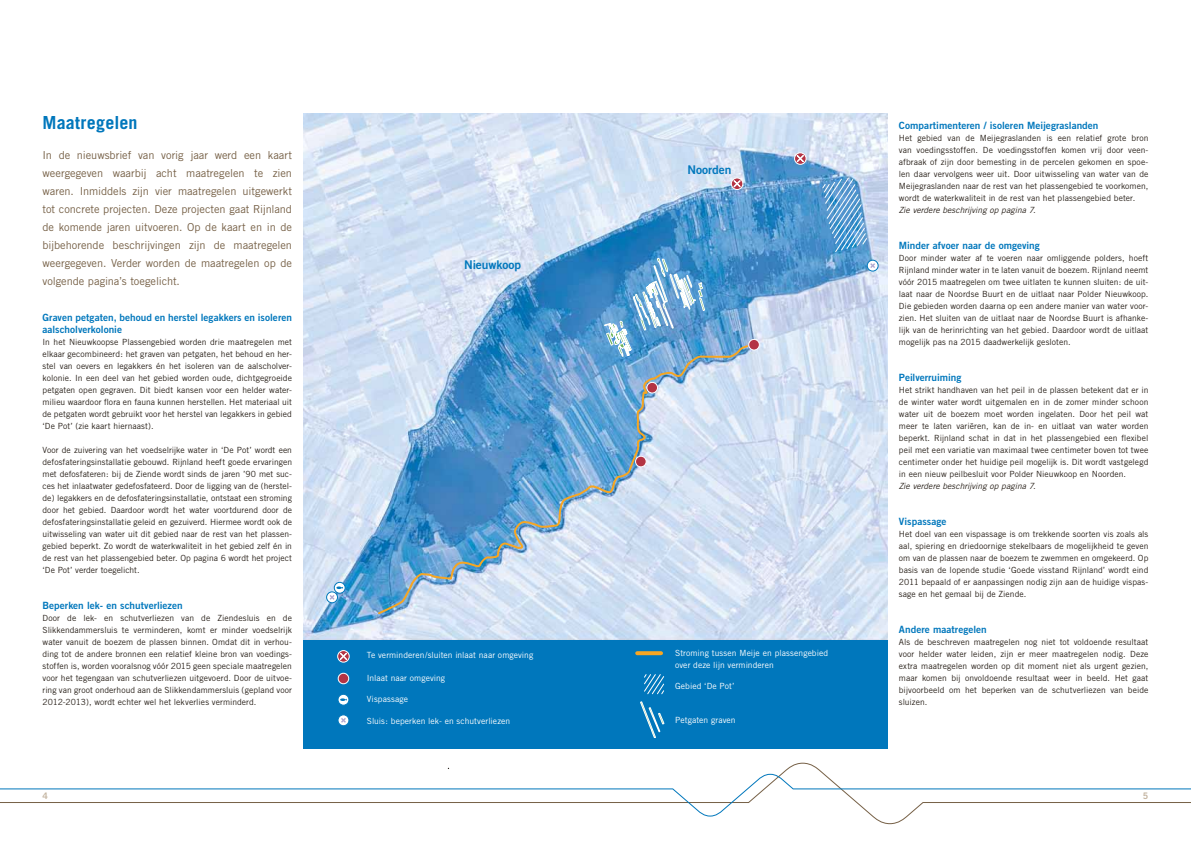
<style>
.page{position:relative;width:1191px;height:842px;background:#fff}
.page>*{position:absolute;margin:0;border:0;box-sizing:border-box;transform-origin:0 0}
.t1{font:700 18px "Trade Gothic";letter-spacing:.01em;color:#0077bc}
.t2{font:12px "Trade Gothic Bold Two";color:#0077bc}
.t3{font:11px/18px "Trade Gothic";letter-spacing:-.005em;color:#766046;text-align:justify}
.t4{font:10px/12px "Trade Gothic Bold Two";letter-spacing:.005em;color:#0077bc}
.t5{font:9px "Trade Gothic Bold Two";color:#c3b4a0}
.t6{font:8.5px/12px "Trade Gothic";letter-spacing:.01em;color:#29211a;text-align:justify}
.t7{font:8.5px/12px "Trade Gothic";letter-spacing:.01em;color:#fff}
.t8{font:italic 8.5px "Trade Gothic";color:#29211a}
</style>
<div class="page">
<svg style="left:0;top:774px;width:1191px;height:42px"></svg>
<img style="left:303px;top:113px;width:584px;height:527px">
<div style="left:303px;top:640px;width:584px;height:108px;background:#0077bc"></div>
<div style="left:748px;top:339px;width:11px;height:11px;background:#b43444;border-radius:50%"></div>
<div style="left:748px;top:339px;width:11px;height:11px;border:1px solid #fff;border-radius:50%"></div>
<svg style="left:604px;top:256px;width:101px;height:88px;background:#69a4d1"></svg>
<div style="left:338px;top:673px;width:11px;height:11px;background:#b43444;border-radius:50%"></div>
<div style="left:338px;top:673px;width:11px;height:11px;border:1px solid #fff;border-radius:50%"></div>
<svg style="left:640px;top:674px;width:25px;height:64px"></svg>
<svg style="left:821px;top:177px;width:47px;height:76px;background:#71a9d6"></svg>
<svg style="left:637px;top:651px;width:24px;height:4px"></svg>
<svg style="left:731px;top:178px;width:12px;height:12px"></svg>
<div style="left:731px;top:178px;width:12px;height:12px;border:1px solid #fff;border-radius:50%"></div>
<svg style="left:733px;top:180px;width:7px;height:7px"></svg>
<svg style="left:794px;top:153px;width:12px;height:11px"></svg>
<div style="left:794px;top:152px;width:12px;height:13px;border:1px solid #fff;border-radius:50%"></div>
<svg style="left:797px;top:155px;width:6px;height:7px"></svg>
<svg style="left:338px;top:650px;width:11px;height:12px"></svg>
<div style="left:337px;top:650px;width:13px;height:12px;border:1px solid #fff;border-radius:50%"></div>
<svg style="left:340px;top:653px;width:7px;height:7px"></svg>
<div style="left:338px;top:715px;width:11px;height:11px;background:#fff;border-radius:50%"></div>
<div style="left:338px;top:715px;width:11px;height:11px;border:1px solid #0077bc;border-radius:50%"></div>
<svg style="left:341px;top:718px;width:5px;height:5px"></svg>
<div style="left:867px;top:260px;width:11px;height:11px;background:#fff;border-radius:50%"></div>
<div style="left:867px;top:260px;width:11px;height:11px;border:1px solid #0077bc;border-radius:50%"></div>
<svg style="left:870px;top:263px;width:5px;height:5px"></svg>
<svg style="left:326px;top:592px;width:11px;height:11px"></svg>
<div style="left:326px;top:592px;width:12px;height:11px;border:1px solid #0077bc;border-radius:50%"></div>
<svg style="left:329px;top:595px;width:5px;height:5px"></svg>
<svg style="left:377px;top:344px;width:372px;height:271px;background:#98bede"></svg>
<div style="left:338px;top:694px;width:11px;height:11px;background:#fff;border-radius:50%"></div>
<div style="left:338px;top:694px;width:11px;height:11px;border:1px solid #0077bc;border-radius:50%"></div>
<svg style="left:340px;top:698px;width:7px;height:3px"></svg>
<div style="left:334px;top:582px;width:11px;height:11px;background:#fff;border-radius:50%"></div>
<div style="left:334px;top:582px;width:11px;height:11px;border:1px solid #0077bc;border-radius:50%"></div>
<svg style="left:336px;top:586px;width:7px;height:3px"></svg>
<h1 class="t1" style="left:43px;top:111px;width:97px">Maatregelen</h1>
<p class="t3" style="left:43px;top:146px;width:251px">In de nieuwsbrief van vorig jaar werd een kaart weergegeven waarbij acht maatregelen te zien waren. Inmiddels zijn vier maatregelen uitgewerkt tot concrete projecten. Deze projecten gaat Rijnland de komende jaren uitvoeren. Op de kaart en in de bijbehorende beschrijvingen zijn de maatregelen weergegeven. Verder worden de maatregelen op de volgende pagina’s toegelicht.</p>
<p class="t4" style="left:43px;top:311px;width:251px">Graven petgaten, behoud en herstel legakkers en isoleren aalscholverkolonie</p>
<p class="t6" style="left:43px;top:336px;width:251px">In het Nieuwkoopse Plassengebied worden drie maatregelen met elkaar gecombineerd: het graven van petgaten, het behoud en her&shy;stel van oevers en legakkers én het isoleren van de aalscholver&shy;kolonie. In een deel van het gebied worden oude, dichtgegroeide petgaten open gegraven. Dit biedt kansen voor een helder water&shy;milieu waardoor flora en fauna kunnen herstellen. Het materiaal uit de petgaten wordt gebruikt voor het herstel van legakkers in gebied ‘De Pot’ (zie kaart hiernaast).</p>
<p class="t6" style="left:43px;top:444px;width:251px">Voor de zuivering van het voedselrijke water in ‘De Pot’ wordt een defosfateringsinstallatie gebouwd. Rijnland heeft goede ervaringen met defosfateren: bij de Ziende wordt sinds de jaren ’90 met suc&shy;ces het inlaatwater gedefosfateerd. Door de ligging van de (herstel&shy;de) legakkers en de defosfateringsinstallatie, ontstaat een stroming door het gebied. Daardoor wordt het water voortdurend door de defosfateringsinstallatie geleid en gezuiverd. Hiermee wordt ook de uitwisseling van water uit dit gebied naar de rest van het plassen&shy;gebied beperkt. Zo wordt de waterkwaliteit in het gebied zelf én in de rest van het plassengebied beter. Op pagina 6 wordt het project ‘De Pot’ verder toegelicht.</p>
<p class="t4" style="left:43px;top:599px;width:142px">Beperken lek- en schutverliezen</p>
<p class="t6" style="left:43px;top:612px;width:251px">Door de lek- en schutverliezen van de Ziendesluis en de Slikkendammersluis te verminderen, komt er minder voedselrijk water vanuit de boezem de plassen binnen. Omdat dit in verhou&shy;ding tot de andere bronnen een relatief kleine bron van voedings&shy;stoffen is, worden vooralsnog vóór 2015 geen speciale maatregelen voor het tegengaan van schutverliezen uitgevoerd. Door de uitvoe&shy;ring van groot onderhoud aan de Slikkendammersluis (gepland voor 2012-2013), wordt echter wel het lekverlies verminderd.</p>
<h2 class="t2" style="left:464px;top:257px;width:58px">Nieuwkoop</h2>
<p class="t7" style="left:367px;top:649px;width:168px">Te verminderen/sluiten inlaat naar omgeving</p>
<p class="t7" style="left:367px;top:672px;width:80px">Inlaat naar omgeving</p>
<p class="t7" style="left:367px;top:693px;width:43px">Vispassage</p>
<p class="t7" style="left:367px;top:715px;width:145px">Sluis: beperken lek- en schutverliezen</p>
<h2 class="t2" style="left:687px;top:162px;width:46px">Noorden</h2>
<p class="t7" style="left:675px;top:647px;width:154px">Stroming tussen Meije en plassengebied over deze lijn verminderen</p>
<p class="t7" style="left:675px;top:680px;width:61px">Gebied ‘De Pot’</p>
<p class="t7" style="left:675px;top:714px;width:62px">Petgaten graven</p>
<p class="t4" style="left:899px;top:119px;width:201px">Compartimenteren / isoleren Meijegraslanden</p>
<p class="t6" style="left:899px;top:132px;width:251px">Het gebied van de Meijegraslanden is een relatief grote bron van voedingsstoffen. De voedingsstoffen komen vrij door veen&shy;afbraak of zijn door bemesting in de percelen gekomen en spoe&shy;len daar vervolgens weer uit. Door uitwisseling van water van de Meijegraslanden naar de rest van het plassengebied te voorkomen, wordt de waterkwaliteit in de rest van het plassengebied beter.</p>
<p class="t8" style="left:899px;top:205px;width:138px">Zie verdere beschrijving op pagina 7.</p>
<p class="t4" style="left:899px;top:239px;width:142px">Minder afvoer naar de omgeving</p>
<p class="t6" style="left:899px;top:252px;width:251px">Door minder water af te voeren naar omliggende polders, hoeft Rijnland minder water in te laten vanuit de boezem. Rijnland neemt vóór 2015 maatregelen om twee uitlaten te kunnen sluiten: de uit&shy;laat naar de Noordse Buurt en de uitlaat naar Polder Nieuwkoop.<br>Die gebieden worden daarna op een andere manier van water voor&shy;zien. Het sluiten van de uitlaat naar de Noordse Buurt is afhanke&shy;lijk van de herinrichting van het gebied. Daardoor wordt de uitlaat mogelijk pas na 2015 daadwerkelijk gesloten.</p>
<p class="t4" style="left:899px;top:371px;width:64px">Peilverruiming</p>
<p class="t6" style="left:899px;top:384px;width:251px">Het strikt handhaven van het peil in de plassen betekent dat er in de winter water wordt uitgemalen en in de zomer minder schoon water uit de boezem moet worden ingelaten. Door het peil wat meer te laten variëren, kan de in- en uitlaat van water worden beperkt. Rijnland schat in dat in het plassengebied een flexibel peil met een variatie van maximaal twee centimeter boven tot twee centimeter onder het huidige peil mogelijk is. Dit wordt vastgelegd in een nieuw peilbesluit voor Polder Nieuwkoop en Noorden.</p>
<p class="t8" style="left:899px;top:481px;width:138px">Zie verdere beschrijving op pagina 7.</p>
<p class="t4" style="left:899px;top:515px;width:49px">Vispassage</p>
<p class="t6" style="left:899px;top:528px;width:251px">Het doel van een vispassage is om trekkende soorten vis zoals als aal, spiering en driedoornige stekelbaars de mogelijkheid te geven om van de plassen naar de boezem te zwemmen en omgekeerd. Op basis van de lopende studie ‘Goede visstand Rijnland’ wordt eind 2011 bepaald of er aanpassingen nodig zijn aan de huidige vispas&shy;sage en het gemaal bij de Ziende.</p>
<p class="t4" style="left:899px;top:623px;width:89px">Andere maatregelen</p>
<p class="t6" style="left:899px;top:636px;width:251px">Als de beschreven maatregelen nog niet tot voldoende resultaat voor helder water leiden, zijn er meer maatregelen nodig. Deze extra maatregelen worden op dit moment niet als urgent gezien, maar komen bij onvoldoende resultaat weer in beeld. Het gaat bijvoorbeeld om het beperken van de schutverliezen van beide sluizen.</p>
<p class="t5" style="left:43px;top:790px;width:7px">4</p>
<p class="t5" style="left:1143px;top:790px;width:7px">5</p>
</div>
